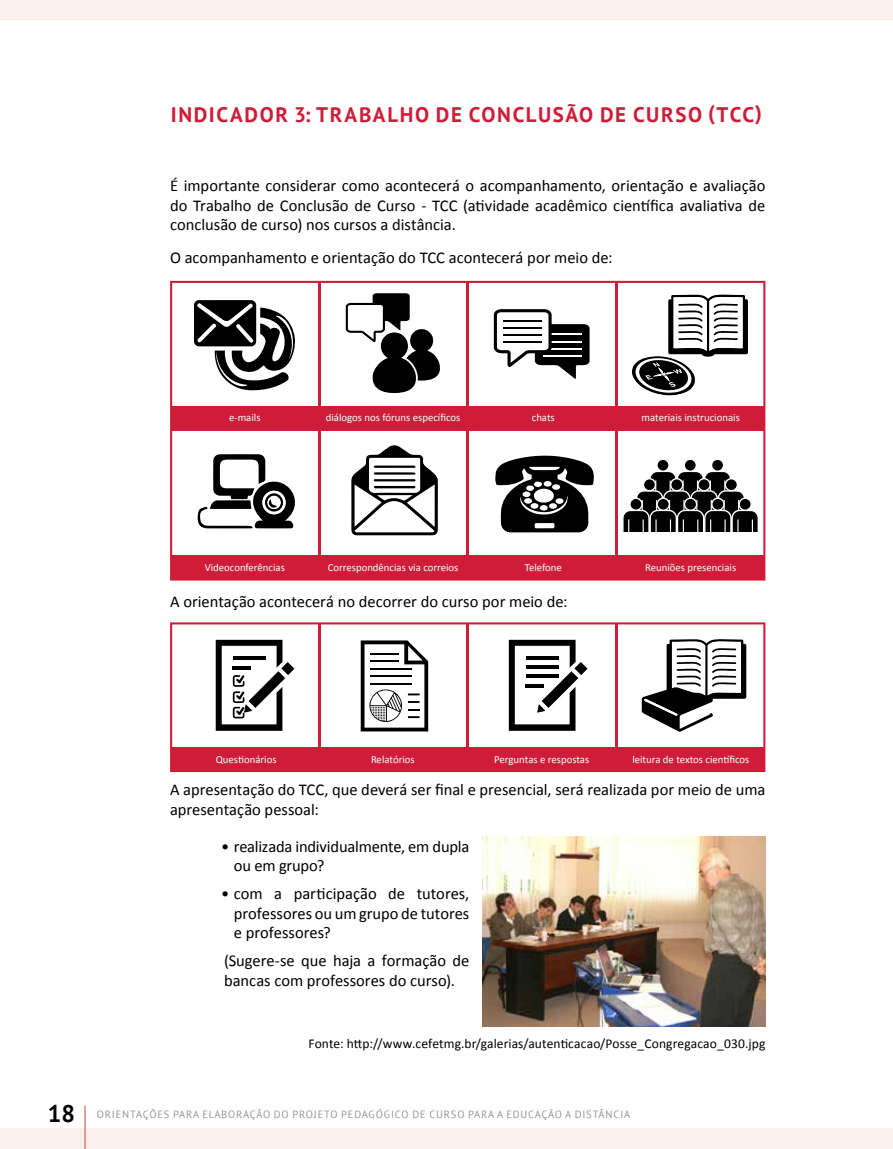
<style>
.page{position:relative;width:893px;height:1149px;background:#fff}
.page>*{position:absolute;margin:0;border:0;box-sizing:border-box;transform-origin:0 0}
.t1{font:700 24px "PT Sans";color:#000}
.t2{font:700 21px "PT Sans";letter-spacing:.075em;color:#cf1d39}
.t3{font:16.5px/19.5px "Calibri";color:#000}
.t4{font:13.5px "Calibri";letter-spacing:.01em;color:#000}
.t5{font:10.8px "Calibri";color:#fff}
.t6{font:10.5px "PT Sans";letter-spacing:.08em;color:#939598}
</style>
<div class="page">
<div style="left:0;top:0;width:893px;height:21px;background:#fbf0ec"></div>
<div style="left:0;top:1127px;width:893px;height:21px;background:#fbf0ec"></div>
<hr style="left:84px;top:1105px;width:2px;height:43px;background:#de7d72">
<svg style="left:170px;top:281px;width:595px;height:299px"></svg>
<hr style="left:318px;top:282px;width:2px;height:297px;background:#cf1d39">
<hr style="left:467px;top:282px;width:2px;height:297px;background:#cf1d39">
<hr style="left:615px;top:282px;width:2px;height:297px;background:#cf1d39">
<div style="left:171px;top:406px;width:593px;height:24px;background:#cf1d39"></div>
<div style="left:171px;top:555px;width:593px;height:24px;background:#cf1d39"></div>
<svg style="left:194px;top:300px;width:101px;height:90px"></svg>
<svg style="left:494px;top:309px;width:96px;height:70px"></svg>
<hr style="left:503px;top:320px;width:39px;height:2px;background:#000">
<hr style="left:503px;top:327px;width:39px;height:2px;background:#000">
<hr style="left:503px;top:334px;width:39px;height:2px;background:#000">
<hr style="left:503px;top:341px;width:39px;height:2px;background:#000">
<svg style="left:346px;top:293px;width:97px;height:101px"></svg>
<svg style="left:197px;top:454px;width:102px;height:74px"></svg>
<svg style="left:351px;top:444px;width:87px;height:91px"></svg>
<svg style="left:495px;top:454px;width:99px;height:78px"></svg>
<svg style="left:623px;top:458px;width:135px;height:73px"></svg>
<svg style="left:632px;top:294px;width:116px;height:101px"></svg>
<svg style="left:170px;top:622px;width:595px;height:149px"></svg>
<hr style="left:318px;top:623px;width:2px;height:139px;background:#cf1d39">
<hr style="left:467px;top:623px;width:2px;height:139px;background:#cf1d39">
<hr style="left:615px;top:623px;width:2px;height:139px;background:#cf1d39">
<div style="left:171px;top:747px;width:593px;height:24px;background:#cf1d39"></div>
<svg style="left:361px;top:640px;width:67px;height:91px"></svg>
<svg style="left:642px;top:639px;width:104px;height:92px"></svg>
<svg style="left:542px;top:671px;width:36px;height:36px"></svg>
<svg style="left:574px;top:661px;width:13px;height:14px"></svg>
<svg style="left:509px;top:639px;width:67px;height:91px"></svg>
<svg style="left:526px;top:683px;width:18px;height:4px"></svg>
<svg style="left:249px;top:671px;width:36px;height:36px"></svg>
<svg style="left:281px;top:661px;width:13px;height:14px"></svg>
<svg style="left:216px;top:639px;width:66px;height:91px"></svg>
<img style="left:482px;top:836px;width:283px;height:189px">
<p class="t2" style="left:171px;top:101px;width:60px">INDICAD</p>
<p class="t2" style="left:260px;top:101px;width:504px">OR 3: TRABALHO DE CONCLUSÃO DE CURSO (TCC)</p>
<p class="t3" style="left:170px;top:176px;width:597px;text-align:justify">É importante considerar como acontecerá o acompanhamento, orientação e avaliação do Trabalho de Conclusão de Curso - TCC (atividade acadêmico científica avaliativa de conclusão de curso) nos cursos a distância.</p>
<p class="t3" style="left:170px;top:247px;width:444px">O acompanhamento e orientação do TCC acontecerá por meio de:</p>
<p class="t5" style="left:229px;top:411px;width:33px">e-mails</p>
<p class="t5" style="left:326px;top:411px;width:136px">diálogos nos fóruns específicos</p>
<p class="t5" style="left:532px;top:411px;width:25px">chats</p>
<p class="t5" style="left:642px;top:411px;width:100px">materiais instrucionais</p>
<p class="t5" style="left:205px;top:560px;width:82px">Videoconferências</p>
<p class="t5" style="left:328px;top:560px;width:132px">Correspondências via correios</p>
<p class="t5" style="left:525px;top:560px;width:39px">Telefone</p>
<p class="t5" style="left:645px;top:560px;width:93px">Reuniões presenciais</p>
<p class="t3" style="left:170px;top:591px;width:399px">A orientação acontecerá no decorrer do curso por meio de:</p>
<p class="t5" style="left:216px;top:752px;width:62px">Questionários</p>
<p class="t5" style="left:371px;top:752px;width:45px">Relatórios</p>
<p class="t5" style="left:494px;top:752px;width:96px">Perguntas e respostas</p>
<p class="t5" style="left:632px;top:752px;width:119px">leitura de textos científicos</p>
<p class="t3" style="left:170px;top:780px;width:597px">A apresentação do TCC, que deverá ser final e presencial, será realizada por meio de uma apresentação pessoal:</p>
<p class="t3" style="left:234px;top:836px;width:237px;text-indent:-13px">• realizada individualmente, em dupla ou em grupo?</p>
<p class="t3" style="left:234px;top:883px;width:237px;text-align:justify;text-indent:-13px">• com a participação de tutores, professores ou um grupo de tutores e professores?</p>
<p class="t3" style="left:224px;top:950px;width:247px">(Sugere-se que haja a formação de bancas com professores do curso).</p>
<p class="t4" style="left:308px;top:1034px;width:458px">Fonte: http://www.cefetmg.br/galerias/autenticacao/Posse_Congregacao_030.jpg</p>
<h1 class="t1" style="left:48px;top:1097px;width:29px">18</h1>
<p class="t6" style="left:97px;top:1106px;width:535px">ORIENTAÇÕES PARA ELABORAÇÃO DO PROJETO PEDAGÓGICO DE CURSO PARA A EDUCAÇÃO A DISTÂNCIA</p>
</div>
